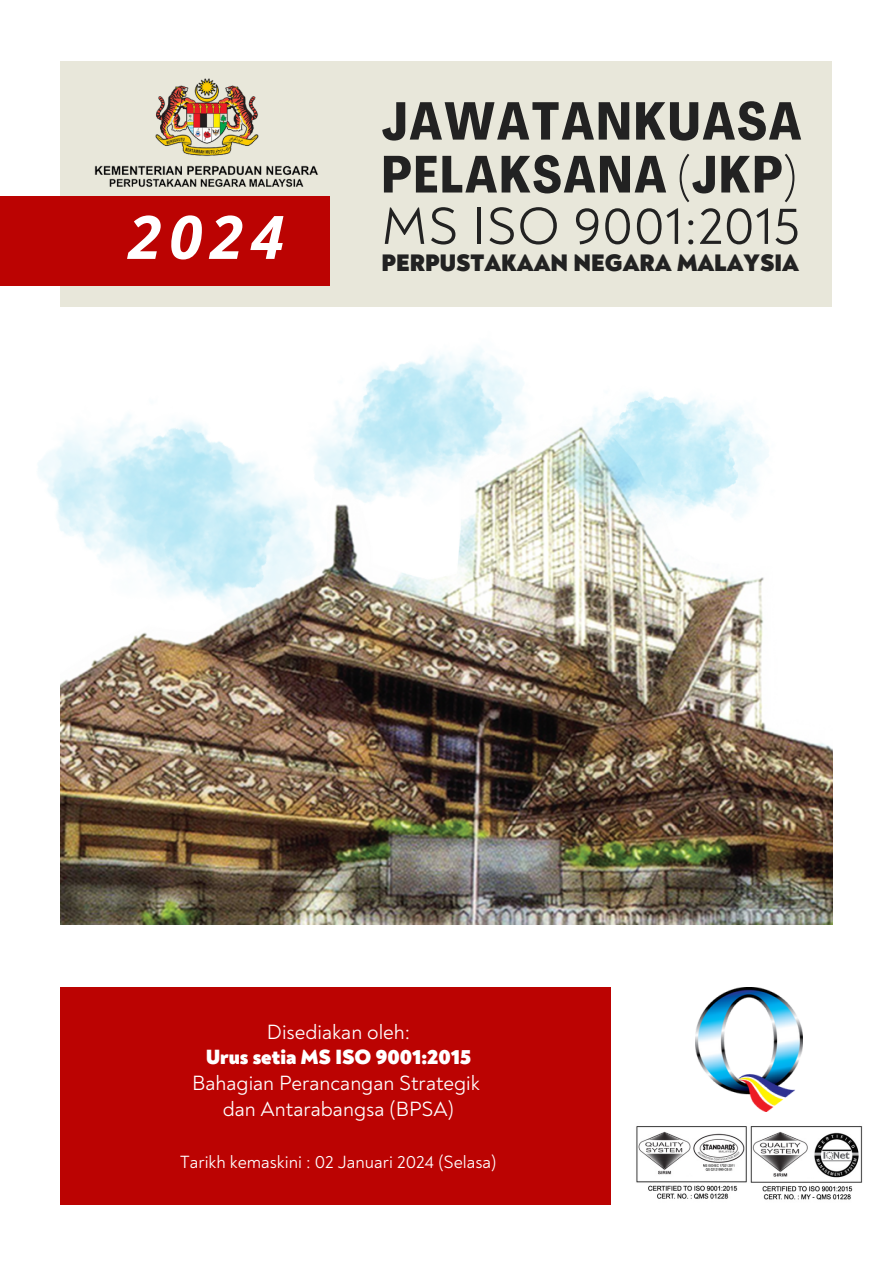
<style>
.page{position:relative;width:893px;height:1264px;background:#fff}
.page>*{position:absolute;margin:0;border:0;box-sizing:border-box;transform-origin:0 0}
.t1{font:italic 700 60px "Open Sans";color:#fff}
.t2{font:53.1px "Noah";letter-spacing:.015em;color:#222}
.t3{font:700 52.5px "Agrandir Tight";letter-spacing:.04em;color:#222}
.t4{font:700 51.45px "Agrandir Tight";letter-spacing:.04em;color:#222}
.t5{font:900 24.3px "Noah";color:#222}
.t6{font:21px/25.8px "Noah";color:#fff;text-align:center}
.t7{font:18px "Noah";color:#fff}
.s1{font-weight:900}
</style>
<div class="page">
<img style="left:61px;top:537px;width:771px;height:387px">
<div style="left:61px;top:61px;width:770px;height:245px;background:#e8e7da"></div>
<div style="left:61px;top:987px;width:770px;height:217px;background:#bb0302"></div>
<div style="left:0;top:196px;width:329px;height:89px;background:#bb0302"></div>
<div style="left:611px;top:984px;width:225px;height:224px;background:#fff"></div>
<img style="left:696px;top:987px;width:106px;height:124px">
<img style="left:94px;top:78px;width:225px;height:109px">
<img style="left:636px;top:1126px;width:227px;height:74px">
<img style="left:368px;top:346px;width:198px;height:200px">
<img style="left:38px;top:383px;width:330px;height:296px">
<img style="left:545px;top:382px;width:224px;height:155px">
<p class="t3" style="left:381px;top:100px;width:421px">JAWATANKUASA</p>
<p class="t1" style="left:128px;top:195px;width:157px">2024</p>
<p class="t4" style="left:381px;top:154px;width:415px">PELAKSANA (JKP)</p>
<p class="t2" style="left:381px;top:194px;width:419px">MS ISO 9001:2015</p>
<p class="t5" style="left:381px;top:248px;width:419px">PERPUSTAKAAN NEGARA MALAYSIA</p>
<p class="t6" style="left:192px;top:1019px;width:289px">Disediakan oleh:<br><span class="s1">Urus setia MS ISO 9001:2015<br></span>Bahagian Perancangan Strategik dan Antarabangsa (BPSA)</p>
<h5 class="t7" style="left:180px;top:1151px;width:318px">Tarikh kemaskini : 02 Januari 2024 (Selasa)</h5>
</div>
